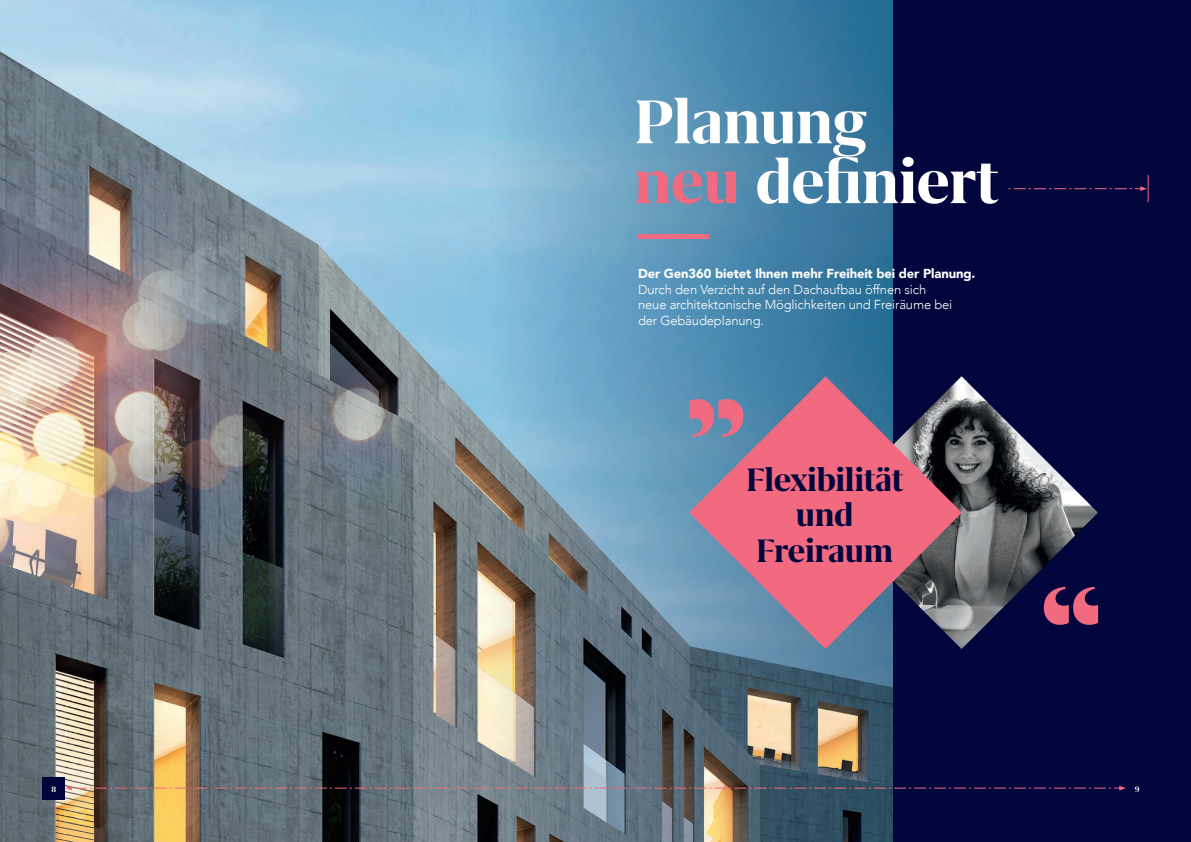
<style>
.page{position:relative;width:1191px;height:842px;background:#fff}
.page>*{position:absolute;margin:0;border:0;box-sizing:border-box;transform-origin:0 0}
.t1{font:700 71.2px/59.8px "Grifo M";letter-spacing:-.01em;color:#fff}
.t2{font:700 37.4px/35.4px "Grifo M";letter-spacing:-.01em;color:#02063d;text-align:center}
.t3{font:300 13px/15.6px "Avenir";letter-spacing:-.01em;color:#fff}
.t4{font:900 13px "Avenir";letter-spacing:-.01em;color:#fff}
.t5{font:700 9px "Grifo M";color:#fff}
.s1{color:#f16a80}
</style>
<div class="page">
<img style="left:0;top:0;width:893px;height:842px">
<div style="left:893px;top:0;width:298px;height:842px;background:#02063d"></div>
<hr style="left:638px;top:234px;width:70px;height:4px;background:#f16a80">
<img style="left:962px;top:377px;width:136px;height:272px">
<svg style="left:689px;top:376px;width:273px;height:273px;fill:#f16a80"></svg>
<svg style="left:1043px;top:587px;width:55px;height:38px"></svg>
<svg style="left:689px;top:399px;width:54px;height:38px"></svg>
<svg style="left:65px;top:786px;width:1060px;height:4px"></svg>
<div style="left:43px;top:777px;width:22px;height:22px;background:#02063d"></div>
<svg style="left:1008px;top:175px;width:140px;height:27px"></svg>
<h1 class="t1" style="left:634px;top:91px;width:366px">Planung<br><span class="s1">neu</span> definiert</h1>
<p class="t4" style="left:638px;top:262px;width:339px">Der Gen360 bietet Ihnen mehr Freiheit bei der Planung.</p>
<p class="t3" style="left:638px;top:281px;width:316px">Durch den Verzicht auf den Dachaufbau öffnen sich neue architektonische Möglichkeiten und Freiräume bei der Gebäudeplanung.</p>
<h2 class="t2" style="left:746px;top:462px;width:159px">Flexibilität und<br>Freiraum</h2>
<p class="t5" style="left:51px;top:784px;width:6px">8</p>
<p class="t5" style="left:1134px;top:784px;width:6px">9</p>
</div>
